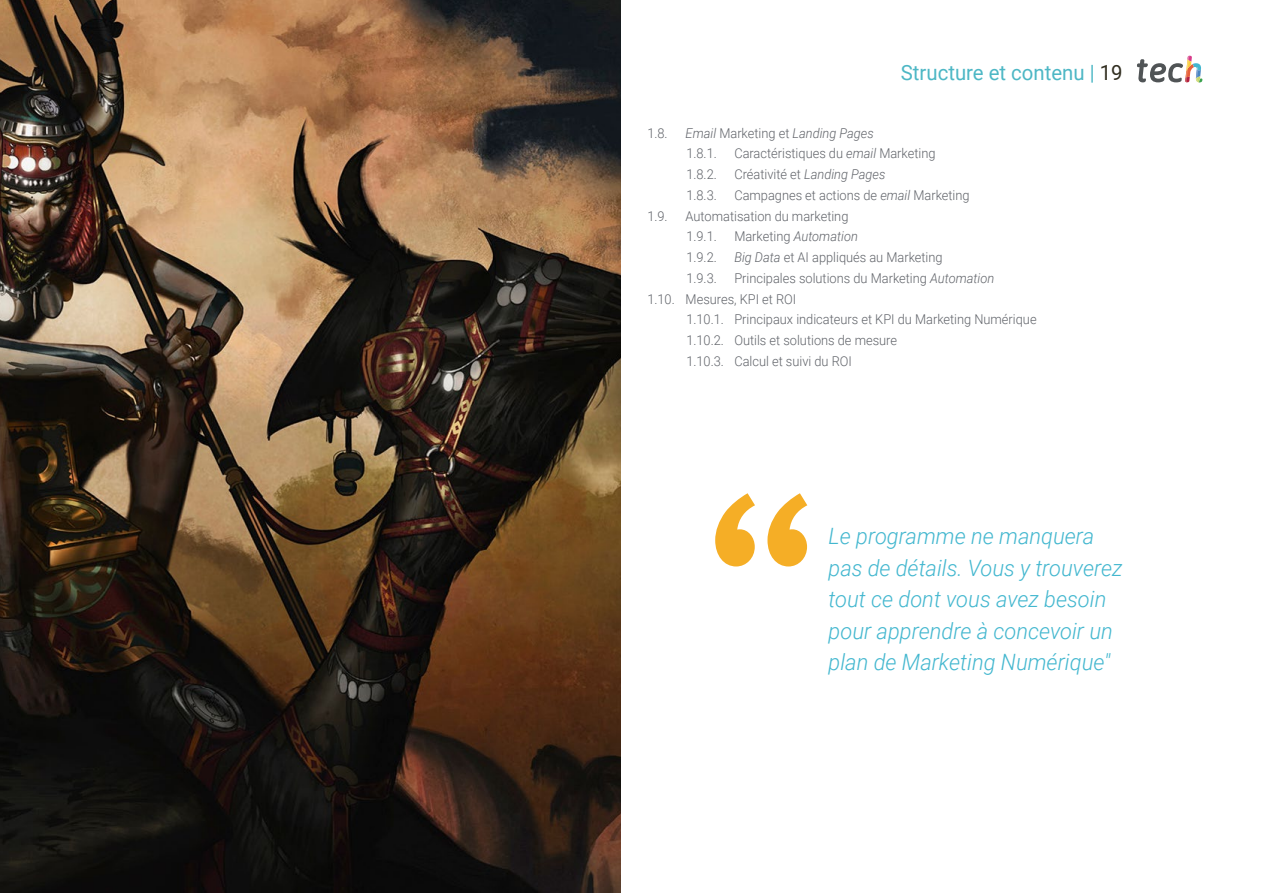
<style>
.page{position:relative;width:1263px;height:893px;background:#fff}
.page>*{position:absolute;margin:0;border:0;box-sizing:border-box;transform-origin:0 0}
.t1{font:italic 300 22.5px/31.5px "Roboto";color:#43b7cf}
.t2{font:21px "Roboto";color:#4db7c5}
.t3{font:300 13.5px/20.7px "Roboto";color:#61646a;scale:.95 1}
.t4{font:italic 300 13.5px/20.7px "Roboto";color:#61646a;scale:.95 1}
.s1{color:#312e20}
.s2{font-style:normal}
.s3{font-style:italic}
</style>
<div class="page">
<svg style="left:715px;top:493px;width:92px;height:73px"></svg>
<svg style="left:1137px;top:56px;width:65px;height:27px"></svg>
<img style="left:0;top:0;width:621px;height:893px">
<h2 class="t2" style="left:901px;top:57px;width:223px">Structure et contenu | <span class="s1">19</span></h2>
<p class="t3" style="left:647px;top:122px;width:23px">1.8.</p>
<p class="t4" style="left:686px;top:122px;width:200px">Email <span class="s2">Marketing et</span> Landing Pages<br><span class="s2">1.8.1.</span></p>
<p class="t3" style="left:734px;top:143px;width:213px">Caractéristiques du <span class="s3">email</span> Marketing</p>
<p class="t3" style="left:686px;top:164px;width:34px">1.8.2.</p>
<p class="t3" style="left:734px;top:164px;width:160px">Créativité et <span class="s3">Landing Pages</span></p>
<p class="t3" style="left:686px;top:184px;width:34px">1.8.3.</p>
<p class="t3" style="left:734px;top:184px;width:249px">Campagnes et actions de <span class="s3">email</span> Marketing</p>
<p class="t3" style="left:647px;top:205px;width:23px">1.9.</p>
<p class="t3" style="left:686px;top:205px;width:173px">Automatisation du marketing<br>1.9.1.</p>
<p class="t4" style="left:734px;top:226px;width:132px"><span class="s2">Marketing</span> Automation</p>
<p class="t3" style="left:686px;top:247px;width:34px">1.9.2.</p>
<p class="t3" style="left:734px;top:247px;width:221px"><span class="s3">Big Data</span> et AI appliqués au Marketing</p>
<p class="t3" style="left:686px;top:267px;width:34px">1.9.3.</p>
<p class="t3" style="left:647px;top:267px;width:367px;text-indent:87px">Principales solutions du Marketing <span class="s3">Automation<br></span>1.10. Mesures, KPI et ROI</p>
<p class="t3" style="left:686px;top:309px;width:370px">1.10.1. Principaux indicateurs et KPI du Marketing Numérique<br>1.10.2. Outils et solutions de mesure<br>1.10.3. Calcul et suivi du ROI</p>
<h1 class="t1" style="left:828px;top:519px;width:295px">Le programme ne manquera pas de détails. Vous y trouverez tout ce dont vous avez besoin pour apprendre à concevoir un plan de Marketing Numérique"</h1>
</div>
